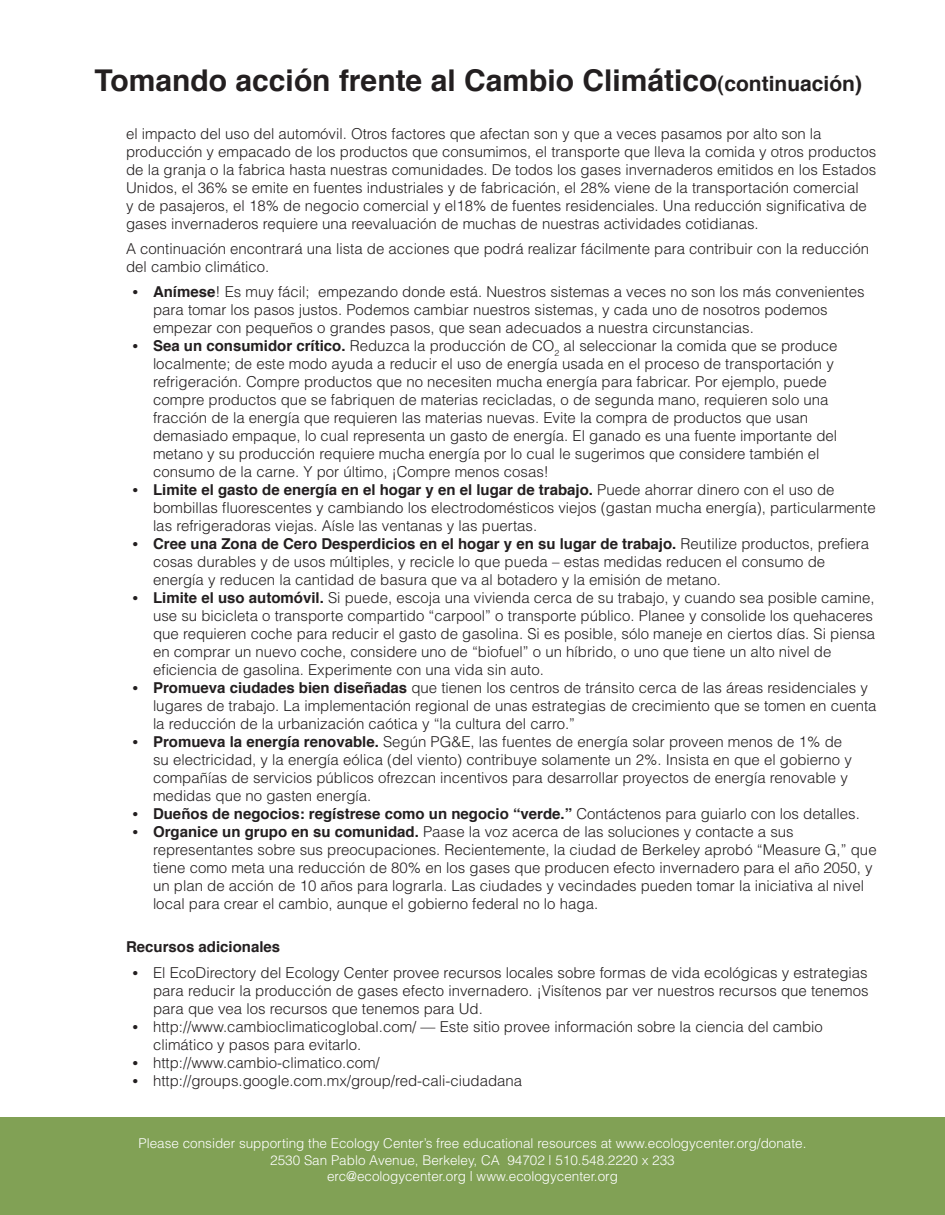
<style>
.page{position:relative;width:945px;height:1215px;background:#fff}
.page>*{position:absolute;margin:0;border:0;box-sizing:border-box;transform-origin:0 0}
.t1{font:700 30px "Helvetica";color:#231f20}
.t2{font:300 15px/18px "Helvetica";color:#231f20}
.t3{font:700 15px "Helvetica";color:#231f20}
.t4{font:300 13.5px/16.2px "Helvetica";color:#fff;text-align:center}
.s1{font-size:21px}
.s2{font-family:"Times";font-weight:400}
.s3{font-weight:700}
.s4{font-weight:300}
</style>
<div class="page">
<div style="left:0;top:1118px;width:945px;height:97px;background:#81a155"></div>
<h1 class="t1" style="left:94px;top:60px;width:769px">Tomando acción frente al Cambio Climático<span class="s1">(continuación)</span></h1>
<p class="t2" style="left:126px;top:124px;width:752px">el impacto del uso del automóvil. Otros factores que afectan son y que a veces pasamos por alto son la producción y empacado de los productos que consumimos, el transporte que lleva la comida y otros productos de la granja o la fabrica hasta nuestras comunidades. De todos los gases invernaderos emitidos en los Estados Unidos, el 36% se emite en fuentes industriales y de fabricación, el 28% viene de la transportación comercial<br>y de pasajeros, el 18% de negocio comercial y el18% de fuentes residenciales. Una reducción significativa de gases invernaderos requiere una reevaluación de muchas de nuestras actividades cotidianas.</p>
<p class="t2" style="left:126px;top:239px;width:745px">A continuación encontrará una lista de acciones que podrá realizar fácilmente para contribuir con la reducción del cambio climático.</p>
<p class="t2" style="left:153px;top:283px;width:713px;text-indent:-20px"><span class="s2">•</span> <span class="s3">Anímese</span>! Es muy fácil; empezando donde está. Nuestros sistemas a veces no son los más convenientes para tomar los pasos justos. Podemos cambiar nuestros sistemas, y cada uno de nosotros podemos empezar con pequeños o grandes pasos, que sean adecuados a nuestra circunstancias.</p>
<p class="t2" style="left:153px;top:337px;width:686px;text-indent:-20px"><span class="s2">•</span> <span class="s3">Sea un consumidor crítico.</span> Reduzca la producción de CO<sub>2</sub> al seleccionar la comida que se produce localmente; de este modo ayuda a reducir el uso de energía usada en el proceso de transportación y refrigeración. Compre productos que no necesiten mucha energía para fabricar. Por ejemplo, puede compre productos que se fabriquen de materias recicladas, o de segunda mano, requieren solo una fracción de la energía que requieren las materias nuevas. Evite la compra de productos que usan demasiado empaque, lo cual representa un gasto de energía. El ganado es una fuente importante del metano y su producción requiere mucha energía por lo cual le sugerimos que considere también el consumo de la carne. Y por último, ¡Compre menos cosas!</p>
<p class="t2" style="left:153px;top:481px;width:724px;text-indent:-20px"><span class="s2">•</span> <span class="s3">Limite el gasto de energía en el hogar y en el lugar de trabajo.</span> Puede ahorrar dinero con el uso de bombillas fluorescentes y cambiando los electrodomésticos viejos (gastan mucha energía), particularmente las refrigeradoras viejas. Aísle las ventanas y las puertas.</p>
<p class="t2" style="left:153px;top:535px;width:718px;text-indent:-20px"><span class="s2">•</span> <span class="s3">Cree una Zona de Cero Desperdicios en el hogar y en su lugar de trabajo.</span> Reutilize productos, prefiera cosas durables y de usos múltiples, y recicle lo que pueda – estas medidas reducen el consumo de energía y reducen la cantidad de basura que va al botadero y la emisión de metano.</p>
<p class="t2" style="left:153px;top:589px;width:724px;text-indent:-20px"><span class="s2">•</span> <span class="s3">Limite el uso automóvil.</span> Si puede, escoja una vivienda cerca de su trabajo, y cuando sea posible camine, use su bicicleta o transporte compartido “carpool” o transporte público. Planee y consolide los quehaceres que requieren coche para reducir el gasto de gasolina. Si es posible, sólo maneje en ciertos días. Si piensa en comprar un nuevo coche, considere uno de “biofuel” o un híbrido, o uno que tiene un alto nivel de eficiencia de gasolina. Experimente con una vida sin auto.</p>
<p class="t2" style="left:153px;top:679px;width:725px;text-indent:-20px"><span class="s2">•</span> <span class="s3">Promueva ciudades bien diseñadas</span> que tienen los centros de tránsito cerca de las áreas residenciales y lugares de trabajo. La implementación regional de unas estrategias de crecimiento que se tomen en cuenta la reducción de la urbanización caótica y “la cultura del carro.”</p>
<p class="t2" style="left:153px;top:733px;width:700px;text-indent:-20px"><span class="s2">•</span> <span class="s3">Promueva la energía renovable.</span> Según PG&amp;E, las fuentes de energía solar proveen menos de 1% de su electricidad, y la energía eólica (del viento) contribuye solamente un 2%. Insista en que el gobierno y compañías de servicios públicos ofrezcan incentivos para desarrollar proyectos de energía renovable y medidas que no gasten energía.</p>
<p class="t3" style="left:133px;top:804px;width:729px"><span class="s2">•</span> Dueños de negocios: regístrese como un negocio “verde.” <span class="s4">Contáctenos para guiarlo con los detalles.</span></p>
<p class="t2" style="left:153px;top:823px;width:725px;text-indent:-20px"><span class="s2">•</span> <span class="s3">Organice un grupo en su comunidad.</span> Paase la voz acerca de las soluciones y contacte a sus representantes sobre sus preocupaciones. Recientemente, la ciudad de Berkeley aprobó “Measure G,” que tiene como meta una reducción de 80% en los gases que producen efecto invernadero para el año 2050, y un plan de acción de 10 años para lograrla. Las ciudades y vecindades pueden tomar la iniciativa al nivel local para crear el cambio, aunque el gobierno federal no lo haga.</p>
<p class="t3" style="left:126px;top:937px;width:156px">Recursos adicionales</p>
<p class="t2" style="left:153px;top:963px;width:717px;text-align:justify;text-indent:-20px"><span class="s2">•</span> El EcoDirectory del Ecology Center provee recursos locales sobre formas de vida ecológicas y estrategias para reducir la producción de gases efecto invernadero. ¡Visítenos par ver nuestros recursos que tenemos para que vea los recursos que tenemos para Ud.</p>
<p class="t2" style="left:153px;top:1017px;width:671px;text-indent:-20px"><span class="s2">•</span> http://www.cambioclimaticoglobal.com/ — Este sitio provee información sobre la ciencia del cambio climático y pasos para evitarlo.</p>
<p class="t2" style="left:133px;top:1053px;width:248px"><span class="s2">•</span> http://www.cambio-climatico.com/</p>
<p class="t2" style="left:133px;top:1071px;width:391px"><span class="s2">•</span> http://groups.google.com.mx/group/red-cali-ciudadana</p>
<p class="t4" style="left:138px;top:1135px;width:670px">Please consider supporting the Ecology Center’s free educational resources at www.ecologycenter.org/donate.<br>2530 San Pablo Avenue, Berkeley, CA 94702 | 510.548.2220 x 233<br>erc@ecologycenter.org | www.ecologycenter.org</p>
</div>
